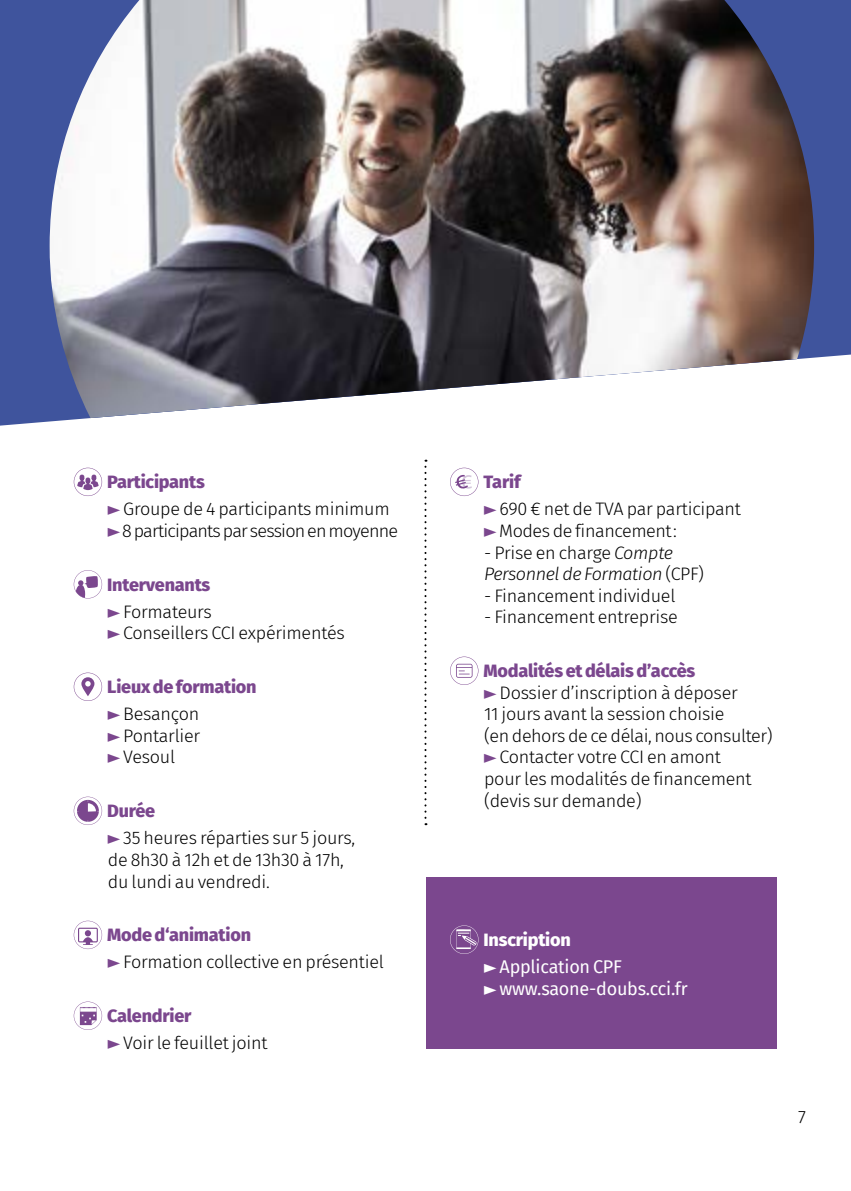
<style>
.page{position:relative;width:851px;height:1191px;background:#fff}
.page>*{position:absolute;margin:0;border:0;box-sizing:border-box;transform-origin:0 0}
.t1{font:300 18px/21.6px "Fira Sans";letter-spacing:-.015em;color:#000}
.t2{font:18px/27.2px "Fira Sans";letter-spacing:-.015em;color:#fff}
.t3{font:800 18px/27.2px "Fira Sans";letter-spacing:-.01em;color:#7b478e}
.t4{font:italic 300 18px/21.6px "Fira Sans";letter-spacing:-.025em;color:#000}
.t5{font:300 18px "Fira Sans";letter-spacing:-.045em;color:#000}
.s1{font-weight:800;color:#7b478e}
.s2{font-family:"DejaVu Sans Condensed";font-weight:400;color:#7b478e}
.s3{font-family:"DejaVu Sans Condensed";font-weight:400}
.s4{font-weight:300;color:#000}
.s5{font-style:normal}
.s6{font-weight:800}
.s7{font-family:"DejaVu Sans Condensed"}
</style>
<div class="page">
<svg style="left:0;top:0;width:850px;height:425px;fill:#3f549d"></svg>
<img style="left:50px;top:0;width:764px;height:418px">
<svg style="left:424px;top:460px;width:2px;height:365px"></svg>
<svg style="left:74px;top:468px;width:28px;height:28px"></svg>
<svg style="left:74px;top:570px;width:28px;height:28px"></svg>
<svg style="left:74px;top:672px;width:28px;height:29px"></svg>
<svg style="left:74px;top:796px;width:28px;height:29px"></svg>
<svg style="left:74px;top:920px;width:28px;height:29px"></svg>
<svg style="left:74px;top:1001px;width:28px;height:29px"></svg>
<svg style="left:450px;top:468px;width:28px;height:28px"></svg>
<svg style="left:450px;top:656px;width:28px;height:29px"></svg>
<div style="left:426px;top:877px;width:351px;height:172px;background:#7b478e"></div>
<svg style="left:450px;top:925px;width:28px;height:29px"></svg>
<p class="t1" style="left:107px;top:468px;width:284px;line-height:27.2px"><span class="s1">Participants<br></span><span class="s2">►</span> Groupe de 4 participants minimum</p>
<p class="t5" style="left:108px;top:518px;width:292px"><span class="s2">►</span>8 participants par session en moyenne</p>
<p class="t3" style="left:107px;top:569px;width:106px">Intervenants <span class="s3">►</span> <span class="s4">Formateurs</span></p>
<p class="t1" style="left:108px;top:622px;width:238px"><span class="s2">►</span> Conseillers CCI expérimentés</p>
<p class="t3" style="left:107px;top:671px;width:151px">Lieux de formation <span class="s3">►</span> <span class="s4">Besançon</span></p>
<p class="t1" style="left:108px;top:724px;width:94px"><span class="s2">►</span> Pontarlier <span class="s2">►</span> Vesoul</p>
<p class="t1" style="left:107px;top:797px;width:249px;line-height:27.2px"><span class="s1">Durée<br></span><span class="s2">►</span> 35 heures réparties sur 5 jours,</p>
<p class="t1" style="left:108px;top:848px;width:238px">de 8h30 à 12h et de 13h30 à 17h, du lundi au vendredi.</p>
<p class="t1" style="left:107px;top:921px;width:278px;line-height:27.2px"><span class="s1">Mode d‘animation<br></span><span class="s2">►</span> Formation collective en présentiel</p>
<p class="t1" style="left:107px;top:1002px;width:162px;line-height:27.2px"><span class="s1">Calendrier<br></span><span class="s2">►</span> Voir le feuillet joint</p>
<p class="t1" style="left:483px;top:468px;width:259px;line-height:27.2px"><span class="s1">Tarif<br></span><span class="s2">►</span> 690 € net de TVA par participant</p>
<p class="t1" style="left:484px;top:520px;width:194px"><span class="s2">►</span> Modes de financement:</p>
<p class="t4" style="left:484px;top:541px;width:221px"><span class="s5">- Prise en charge</span> Compte<br>Personnel de Formation <span class="s5">(CPF)</span></p>
<p class="t1" style="left:484px;top:584px;width:193px">- Financement individuel</p>
<p class="t1" style="left:484px;top:606px;width:195px">- Financement entreprise</p>
<p class="t1" style="left:483px;top:660px;width:290px"><span class="s1">Modalités et délais d’accès<br></span><span class="s2">►</span> Dossier d’inscription à déposer<br>11 jours avant la session choisie<br>(en dehors de ce délai, nous consulter) <span class="s2">►</span> Contacter votre CCI en amont<br>pour les modalités de financement (devis sur demande)</p>
<p class="t2" style="left:483px;top:925px;width:140px"><span class="s6">Inscription<br></span><span class="s7">►</span> Application CPF</p>
<p class="t2" style="left:484px;top:974px;width:205px"><span class="s7">►</span> www.saone-doubs.cci.fr</p>
<p class="t1" style="left:798px;top:1105px;width:9px">7</p>
</div>
